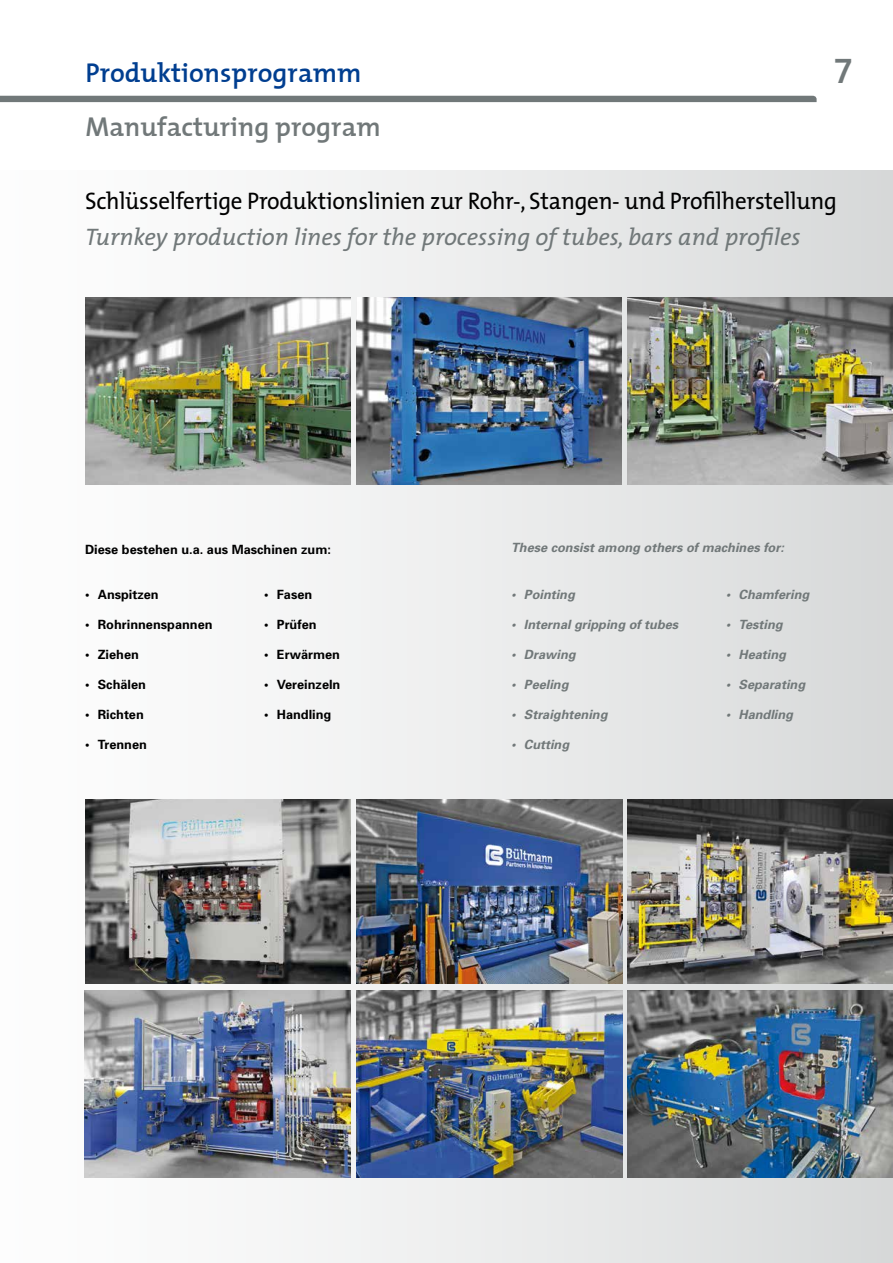
<style>
.page{position:relative;width:893px;height:1263px;background:#fff}
.page>*{position:absolute;margin:0;border:0;box-sizing:border-box;transform-origin:0 0}
.t1{font:35.7px "The Mix Semi Bold Expert";color:#717879}
.t2{font:27px "The Mix Semi Bold Plain";color:#717879}
.t3{font:27px "The Mix Semi Bold Plain";color:#003e90}
.t4{font:24px "The Mix";letter-spacing:-.01em;color:#000;scale:.96 1}
.t5{font:italic 24px "The Mix";color:#717879}
.t6{font:italic 700 12.75px "Univers";color:#717879}
.t7{font:700 12.75px "Univers";color:#000}
</style>
<div class="page">
<div style="left:0;top:170px;width:893px;height:1093px;background:linear-gradient(to right,#fff,#d8dada)"></div>
<div style="left:0;top:96px;width:817px;height:6px;background:#717879"></div>
<img style="left:627px;top:990px;width:266px;height:187px">
<img style="left:357px;top:990px;width:265px;height:187px">
<img style="left:627px;top:799px;width:266px;height:184px">
<img style="left:357px;top:799px;width:265px;height:184px">
<img style="left:85px;top:799px;width:266px;height:185px">
<img style="left:85px;top:990px;width:266px;height:187px">
<img style="left:85px;top:298px;width:265px;height:186px">
<img style="left:356px;top:298px;width:266px;height:186px">
<img style="left:628px;top:298px;width:265px;height:186px">
<img style="left:0;top:909px;width:1px;height:354px">
<img style="left:0;top:102px;width:1px;height:391px">
<hr style="left:0;top:437px;width:1px;height:60px;background:#fff">
<h2 class="t3" style="left:85px;top:51px;width:277px">Produktionsprogramm</h2>
<h1 class="t1" style="left:833px;top:41px;width:21px">7</h1>
<h2 class="t2" style="left:85px;top:105px;width:297px">Manufacturing program</h2>
<h3 class="t4" style="left:85px;top:181px;width:785px">Schlüsselfertige Produktionslinien zur Rohr-, Stangen- und Profilherstellung</h3>
<h3 class="t5" style="left:85px;top:217px;width:717px">Turnkey production lines for the processing of tubes, bars and profiles</h3>
<p class="t7" style="left:85px;top:541px;width:247px">Diese bestehen u.a. aus Maschinen zum:</p>
<p class="t6" style="left:511px;top:540px;width:274px">These consist among others of machines for:</p>
<p class="t7" style="left:85px;top:586px;width:75px">• Anspitzen</p>
<p class="t7" style="left:85px;top:616px;width:129px">• Rohrinnenspannen</p>
<p class="t7" style="left:85px;top:646px;width:55px">• Ziehen</p>
<p class="t7" style="left:85px;top:676px;width:62px">• Schälen</p>
<p class="t7" style="left:85px;top:706px;width:60px">• Richten</p>
<p class="t7" style="left:85px;top:736px;width:63px">• Trennen</p>
<p class="t7" style="left:264px;top:586px;width:50px">• Fasen</p>
<p class="t7" style="left:264px;top:616px;width:54px">• Prüfen</p>
<p class="t7" style="left:264px;top:646px;width:77px">• Erwärmen</p>
<p class="t7" style="left:264px;top:676px;width:78px">• Vereinzeln</p>
<p class="t7" style="left:264px;top:706px;width:69px">• Handling</p>
<p class="t6" style="left:511px;top:586px;width:65px">• Pointing</p>
<p class="t6" style="left:511px;top:616px;width:169px">• Internal gripping of tubes</p>
<p class="t6" style="left:511px;top:646px;width:66px">• Drawing</p>
<p class="t6" style="left:511px;top:676px;width:59px">• Peeling</p>
<p class="t6" style="left:511px;top:706px;width:98px">• Straightening</p>
<p class="t6" style="left:511px;top:736px;width:60px">• Cutting</p>
<p class="t6" style="left:726px;top:586px;width:85px">• Chamfering</p>
<p class="t6" style="left:726px;top:616px;width:58px">• Testing</p>
<p class="t6" style="left:726px;top:646px;width:62px">• Heating</p>
<p class="t6" style="left:726px;top:676px;width:81px">• Separating</p>
<p class="t6" style="left:726px;top:706px;width:69px">• Handling</p>
</div>
